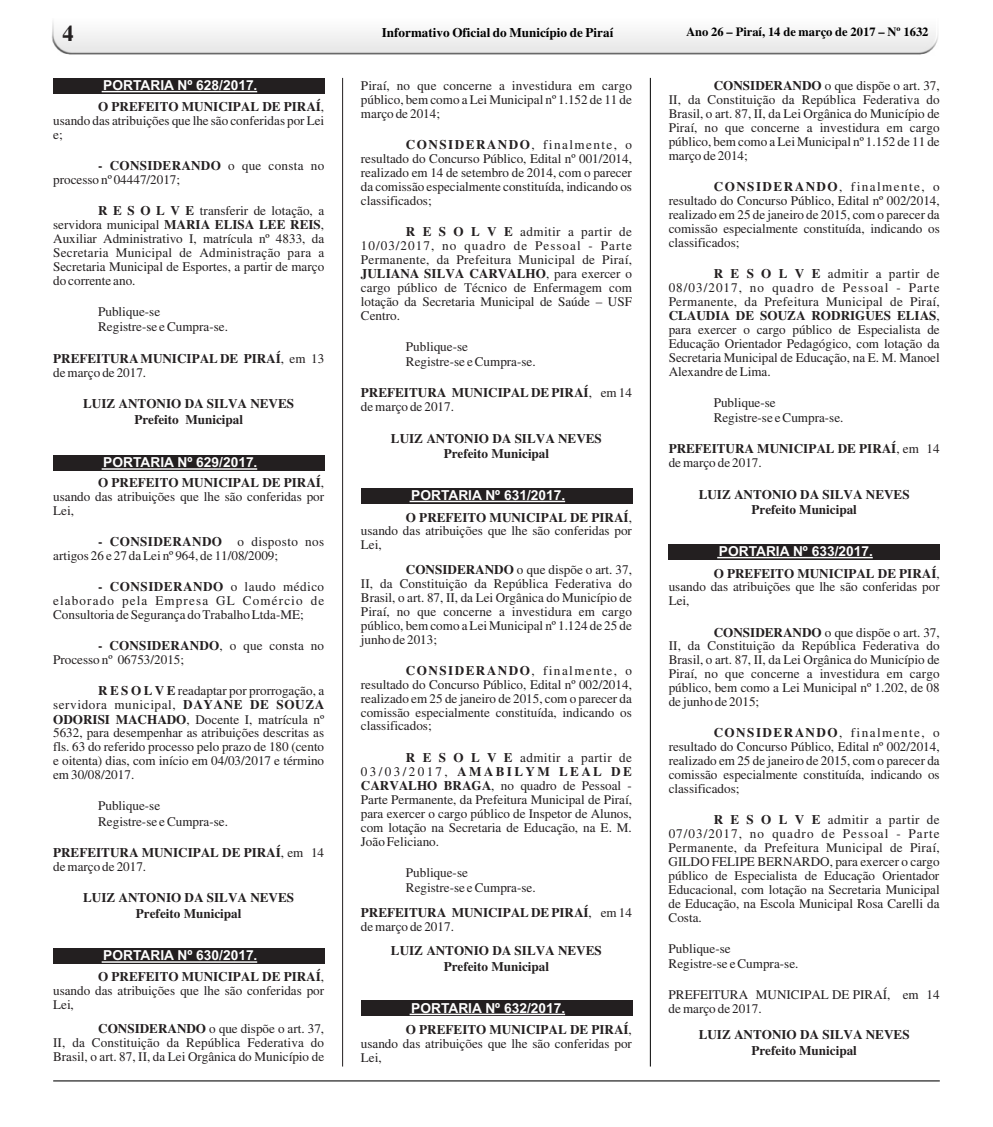
<style>
.page{position:relative;width:993px;height:1127px;background:#fff}
.page>*{position:absolute;margin:0;border:0;box-sizing:border-box;transform-origin:0 0}
.t1{font:700 22.5px "Times New Roman";color:#231f20}
.t2{font:700 13.75px "Arial";color:#fff}
.t3{font:13.12px/13.9px "Times New Roman";color:#231f20;text-align:justify}
.t4{font:700 13.12px/15.8px "Times New Roman";color:#231f20;text-align:center}
.t5{font:700 13.12px "Times New Roman";color:#000}
.t6{font:700 12.5px "Times New Roman";color:#000}
.s1{font-weight:700}
.s2{font-weight:400}
</style>
<div class="page">
<img style="left:52px;top:22px;width:886px;height:33px">
<hr style="left:53px;top:1080px;width:886px;height:1px;background:#000">
<hr style="left:342px;top:78px;width:1px;height:988px;background:#231f20">
<hr style="left:649px;top:78px;width:1px;height:988px;background:#000">
<div style="left:53px;top:78px;width:271px;height:16px;background:#231f20"></div>
<hr style="left:102px;top:91px;width:155px;height:1px;background:#fff">
<div style="left:53px;top:455px;width:271px;height:16px;background:#231f20"></div>
<hr style="left:102px;top:468px;width:155px;height:2px;background:#fff">
<div style="left:53px;top:948px;width:271px;height:16px;background:#231f20"></div>
<hr style="left:102px;top:961px;width:155px;height:2px;background:#fff">
<div style="left:361px;top:1000px;width:271px;height:16px;background:#231f20"></div>
<hr style="left:409px;top:1013px;width:156px;height:2px;background:#fff">
<div style="left:361px;top:488px;width:271px;height:15px;background:#231f20"></div>
<hr style="left:409px;top:501px;width:156px;height:1px;background:#fff">
<div style="left:668px;top:544px;width:271px;height:15px;background:#231f20"></div>
<hr style="left:717px;top:557px;width:155px;height:1px;background:#fff">
<h1 class="t1" style="left:62px;top:26px;width:13px">4</h1>
<p class="t5" style="left:382px;top:28px;width:233px">Informativo Oficial do Município de Piraí</p>
<p class="t6" style="left:686px;top:28px;width:244px">Ano 26 – Piraí, 14 de março de 2017 – Nº 1632</p>
<p class="t2" style="left:103px;top:80px;width:156px">PORTARIA Nº 628/2017.</p>
<p class="t3" style="left:53px;top:101px;width:272px;text-indent:45px"><span class="s1">O PREFEITO MUNICIPAL DE PIRAÍ</span>, usando das atribuições que lhe são conferidas por Lei e;</p>
<p class="t3" style="left:53px;top:160px;width:272px;text-indent:45px"><span class="s1">- CONSIDERANDO</span> o que consta no processo nº 04447/2017;</p>
<p class="t3" style="left:53px;top:205px;width:272px;text-indent:45px"><span class="s1">R E S O L V E</span> transferir de lotação, a servidora municipal <span class="s1">MARIA ELISA LEE REIS</span>, Auxiliar Administrativo I, matrícula nº 4833, da Secretaria Municipal de Administração para a Secretaria Municipal de Esportes, a partir de março do corrente ano.</p>
<p class="t3" style="left:98px;top:305px;width:131px;line-height:15.5px">Publique-se<br>Registre-se e Cumpra-se.</p>
<p class="t4" style="left:53px;top:352px;width:272px;line-height:13.9px;text-align:left">PREFEITURA MUNICIPAL DE PIRAÍ<span class="s2">, em 13 de março de 2017.</span></p>
<p class="t4" style="left:83px;top:397px;width:212px">LUIZ ANTONIO DA SILVA NEVES<br>Prefeito Municipal</p>
<p class="t3" style="left:361px;top:80px;width:272px">Piraí, no que concerne a investidura em cargo público, bem como a Lei Municipal nº 1.152 de 11 de março de 2014;</p>
<p class="t3" style="left:361px;top:139px;width:272px;text-indent:45px"><span class="s1">CONSIDERANDO</span>, finalmente, o resultado do Concurso Público, Edital nº 001/2014, realizado em 14 de setembro de 2014, com o parecer da comissão especialmente constituída, indicando os classificados;</p>
<p class="t3" style="left:361px;top:226px;width:272px;text-indent:45px"><span class="s1">R E S O L V E</span> admitir a partir de 10/03/2017, no quadro de Pessoal - Parte Permanente, da Prefeitura Municipal de Piraí, <span class="s1">JULIANA SILVA CARVALHO</span>, para exercer o cargo público de Técnico de Enfermagem com lotação da Secretaria Municipal de Saúde – USF Centro.</p>
<p class="t3" style="left:406px;top:340px;width:131px;line-height:15.5px">Publique-se<br>Registre-se e Cumpra-se.</p>
<p class="t4" style="left:361px;top:387px;width:272px;line-height:13.9px;text-align:left">PREFEITURA MUNICIPAL DE PIRAÍ<span class="s2">, em 14 de março de 2017.</span></p>
<p class="t4" style="left:391px;top:432px;width:212px">LUIZ ANTONIO DA SILVA NEVES<br>Prefeito Municipal</p>
<p class="t3" style="left:668px;top:80px;width:272px;text-indent:45px"><span class="s1">CONSIDERANDO</span> o que dispõe o art. 37, II, da Constituição da República Federativa do Brasil, o art. 87, II, da Lei Orgânica do Município de Piraí, no que concerne a investidura em cargo público, bem como a Lei Municipal nº 1.152 de 11 de março de 2014;</p>
<p class="t3" style="left:668px;top:181px;width:272px;text-indent:45px"><span class="s1">CONSIDERANDO</span>, finalmente, o resultado do Concurso Público, Edital nº 002/2014, realizado em 25 de janeiro de 2015, com o parecer da comissão especialmente constituída, indicando os classificados;</p>
<p class="t3" style="left:668px;top:268px;width:272px;text-indent:45px"><span class="s1">R E S O L V E</span> admitir a partir de 08/03/2017, no quadro de Pessoal - Parte Permanente, da Prefeitura Municipal de Piraí, <span class="s1">CLAUDIA DE SOUZA RODRIGUES ELIAS</span>, para exercer o cargo público de Especialista de Educação Orientador Pedagógico, com lotação da Secretaria Municipal de Educação, na E. M. Manoel Alexandre de Lima.</p>
<p class="t3" style="left:713px;top:396px;width:131px;line-height:15.5px">Publique-se<br>Registre-se e Cumpra-se.</p>
<p class="t4" style="left:668px;top:443px;width:272px;line-height:13.9px;text-align:left">PREFEITURA MUNICIPAL DE PIRAÍ<span class="s2">, em 14 de março de 2017.</span></p>
<p class="t4" style="left:698px;top:487px;width:212px">LUIZ ANTONIO DA SILVA NEVES<br>Prefeito Municipal</p>
<p class="t2" style="left:103px;top:457px;width:156px">PORTARIA Nº 629/2017.</p>
<p class="t3" style="left:53px;top:477px;width:272px;text-indent:45px"><span class="s1">O PREFEITO MUNICIPAL DE PIRAÍ</span>, usando das atribuições que lhe são conferidas por Lei,</p>
<p class="t3" style="left:53px;top:536px;width:272px;text-indent:45px"><span class="s1">- CONSIDERANDO</span> o disposto nos artigos 26 e 27 da Lei nº 964, de 11/08/2009;</p>
<p class="t3" style="left:53px;top:581px;width:272px;text-indent:45px"><span class="s1">- CONSIDERANDO</span> o laudo médico elaborado pela Empresa GL Comércio de Consultoria de Segurança do Trabalho Ltda-ME;</p>
<p class="t3" style="left:53px;top:640px;width:272px;text-indent:45px"><span class="s1">- CONSIDERANDO</span>, o que consta no<br>Processo nº 06753/2015;</p>
<p class="t3" style="left:53px;top:685px;width:272px;text-indent:45px"><span class="s1">R E S O L V E</span> readaptar por prorrogação, a servidora municipal, <span class="s1">DAYANE DE SOUZA ODORISI MACHADO</span>, Docente I, matrícula nº 5632, para desempenhar as atribuições descritas as fls. 63 do referido processo pelo prazo de 180 (cento e oitenta) dias, com início em 04/03/2017 e término em 30/08/2017.</p>
<p class="t3" style="left:98px;top:799px;width:131px;line-height:15.5px">Publique-se<br>Registre-se e Cumpra-se.</p>
<p class="t4" style="left:53px;top:847px;width:272px;line-height:13.9px;text-align:left">PREFEITURA MUNICIPAL DE PIRAÍ<span class="s2">, em 14 de março de 2017.</span></p>
<p class="t4" style="left:83px;top:891px;width:212px">LUIZ ANTONIO DA SILVA NEVES<br>Prefeito Municipal</p>
<p class="t2" style="left:411px;top:490px;width:156px">PORTARIA Nº 631/2017.</p>
<p class="t3" style="left:361px;top:511px;width:272px;text-indent:45px"><span class="s1">O PREFEITO MUNICIPAL DE PIRAÍ</span>, usando das atribuições que lhe são conferidas por Lei,</p>
<p class="t3" style="left:361px;top:564px;width:272px;text-indent:45px"><span class="s1">CONSIDERANDO</span> o que dispõe o art. 37, II, da Constituição da República Federativa do Brasil, o art. 87, II, da Lei Orgânica do Município de Piraí, no que concerne a investidura em cargo público, bem como a Lei Municipal nº 1.124 de 25 de junho de 2013;</p>
<p class="t3" style="left:361px;top:665px;width:272px;text-indent:45px"><span class="s1">CONSIDERANDO</span>, finalmente, o resultado do Concurso Público, Edital nº 002/2014, realizado em 25 de janeiro de 2015, com o parecer da comissão especialmente constituída, indicando os classificados;</p>
<p class="t3" style="left:361px;top:751px;width:272px;text-indent:45px"><span class="s1">R E S O L V E</span> admitir a partir de 03/03/2017, <span class="s1">AMABILYM LEAL DE CARVALHO BRAGA</span>, no quadro de Pessoal - Parte Permanente, da Prefeitura Municipal de Piraí, para exercer o cargo público de Inspetor de Alunos, com lotação na Secretaria de Educação, na E. M.<br>João Feliciano.</p>
<p class="t3" style="left:406px;top:866px;width:131px;line-height:15.5px">Publique-se<br>Registre-se e Cumpra-se.</p>
<p class="t4" style="left:361px;top:906px;width:272px;line-height:13.9px;text-align:left">PREFEITURA MUNICIPAL DE PIRAÍ<span class="s2">, em 14 de março de 2017.</span></p>
<p class="t4" style="left:391px;top:944px;width:212px">LUIZ ANTONIO DA SILVA NEVES<br>Prefeito Municipal</p>
<p class="t2" style="left:718px;top:546px;width:156px">PORTARIA Nº 633/2017.</p>
<p class="t3" style="left:668px;top:567px;width:272px;text-indent:45px"><span class="s1">O PREFEITO MUNICIPAL DE PIRAÍ</span>, usando das atribuições que lhe são conferidas por Lei,</p>
<p class="t3" style="left:668px;top:626px;width:272px;text-indent:45px"><span class="s1">CONSIDERANDO</span> o que dispõe o art. 37, II, da Constituição da República Federativa do Brasil, o art. 87, II, da Lei Orgânica do Município de Piraí, no que concerne a investidura em cargo público, bem como a Lei Municipal nº 1.202, de 08 de junho de 2015;</p>
<p class="t3" style="left:668px;top:727px;width:272px;text-indent:45px"><span class="s1">CONSIDERANDO</span>, finalmente, o resultado do Concurso Público, Edital nº 002/2014, realizado em 25 de janeiro de 2015, com o parecer da comissão especialmente constituída, indicando os classificados;</p>
<p class="t3" style="left:668px;top:814px;width:272px;text-indent:45px"><span class="s1">R E S O L V E</span> admitir a partir de 07/03/2017, no quadro de Pessoal - Parte Permanente, da Prefeitura Municipal de Piraí, GILDO FELIPE BERNARDO, para exercer o cargo público de Especialista de Educação Orientador Educacional, com lotação na Secretaria Municipal de Educação, na Escola Municipal Rosa Carelli da Costa.</p>
<p class="t3" style="left:668px;top:942px;width:131px;line-height:15.5px">Publique-se<br>Registre-se e Cumpra-se.</p>
<p class="t3" style="left:668px;top:989px;width:272px">PREFEITURA MUNICIPAL DE PIRAÍ, em 14 de março de 2017.</p>
<p class="t4" style="left:698px;top:1028px;width:212px">LUIZ ANTONIO DA SILVA NEVES<br>Prefeito Municipal</p>
<p class="t2" style="left:103px;top:950px;width:156px">PORTARIA Nº 630/2017.</p>
<p class="t3" style="left:53px;top:971px;width:272px;text-indent:45px"><span class="s1">O PREFEITO MUNICIPAL DE PIRAÍ</span>, usando das atribuições que lhe são conferidas por Lei,</p>
<p class="t3" style="left:53px;top:1023px;width:272px;text-indent:45px"><span class="s1">CONSIDERANDO</span> o que dispõe o art. 37, II, da Constituição da República Federativa do Brasil, o art. 87, II, da Lei Orgânica do Município de</p>
<p class="t2" style="left:411px;top:1003px;width:156px">PORTARIA Nº 632/2017.</p>
<p class="t3" style="left:361px;top:1024px;width:272px;text-indent:45px"><span class="s1">O PREFEITO MUNICIPAL DE PIRAÍ</span>, usando das atribuições que lhe são conferidas por Lei,</p>
</div>
